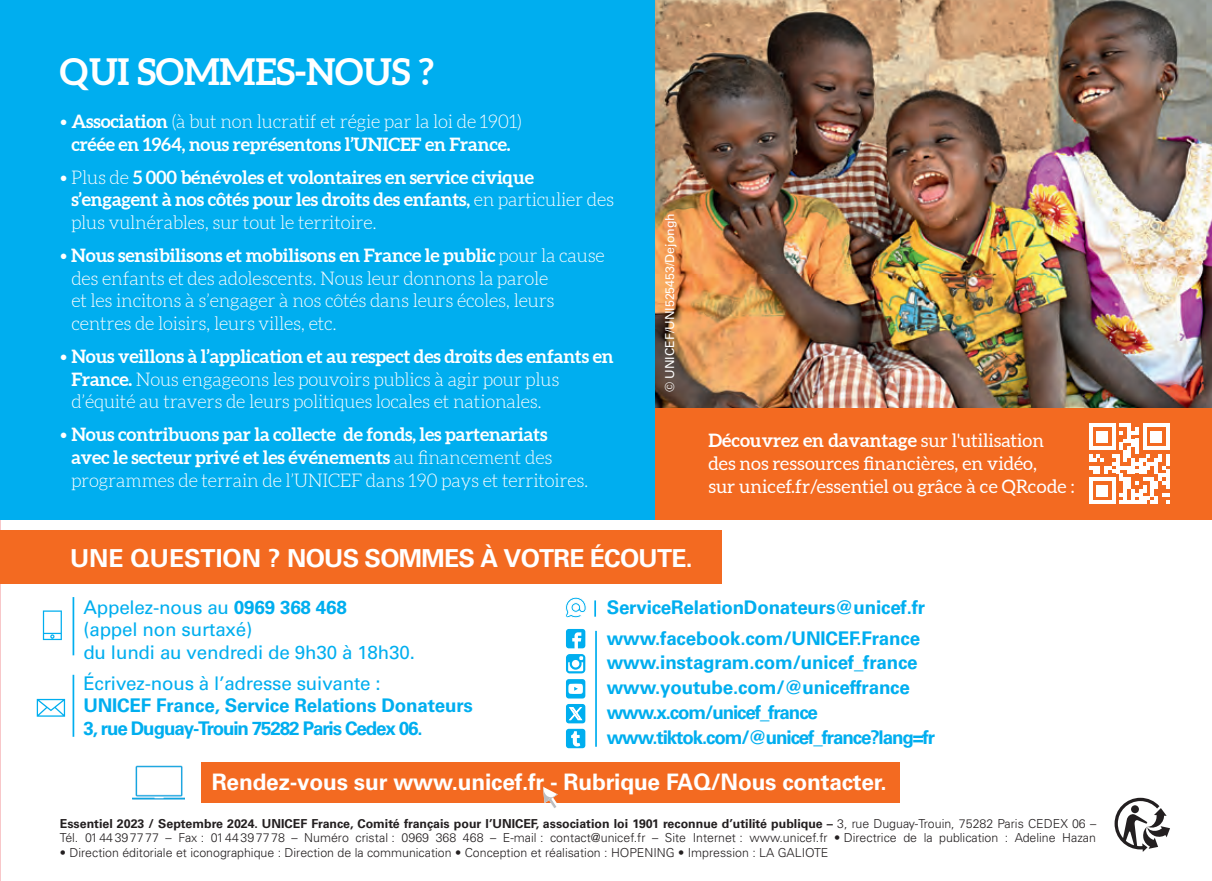
<style>
.page{position:relative;width:1212px;height:881px;background:#fff}
.page>*{position:absolute;margin:0;border:0;box-sizing:border-box;transform-origin:0 0}
.t1{font:700 37.12px "Aleo";letter-spacing:-.01em;color:#fff}
.t2{font:24.75px "Univers LT 65 Bd";letter-spacing:-.03em;color:#fff}
.t3{font:22.72px "Univers LT 65 Bd";letter-spacing:-.01em;color:#fff}
.t4{font:18.9px/24.8px "Univers LT 65 Bd";letter-spacing:-.01em;color:#00aeef}
.t5{font:18.9px/22.5px "Univers LT 55 Rm";letter-spacing:-.01em;color:#00aeef}
.t6{font:700 18.45px/22.7px "Aleo";letter-spacing:-.01em;color:#fff}
.t7{font:300 18.45px/22.7px "Aleo";letter-spacing:-.01em;color:#fff}
.t8{font:18.45px/22.7px "Aleo";color:#fff}
.t9{font:300 12.38px/14.4px "Univers LT Std";color:#231f20}
.t10{font:12.38px "Univers LT Std";color:#fff}
.s1{font-weight:300}
.s2{font-weight:700}
.s3{font-family:"Univers LT 65 Bd"}
</style>
<div class="page">
<div style="left:0;top:0;width:655px;height:519px;background:#00aeef"></div>
<img style="left:655px;top:0;width:557px;height:408px">
<svg style="left:1114px;top:797px;width:56px;height:54px"></svg>
<div style="left:655px;top:408px;width:557px;height:111px;background:#f36a21"></div>
<svg style="left:1089px;top:423px;width:80px;height:81px"></svg>
<svg style="left:37px;top:698px;width:28px;height:18px"></svg>
<svg style="left:43px;top:610px;width:19px;height:29px"></svg>
<svg style="left:565px;top:597px;width:21px;height:21px"></svg>
<div style="left:0;top:529px;width:721px;height:54px;background:#f36a21"></div>
<hr style="left:595px;top:630px;width:2px;height:116px;background:#00aeef">
<hr style="left:73px;top:596px;width:1px;height:59px;background:#00aeef">
<svg style="left:594px;top:600px;width:2px;height:16px"></svg>
<hr style="left:73px;top:674px;width:1px;height:62px;background:#00aeef">
<div style="left:202px;top:761px;width:698px;height:41px;background:#f36a21"></div>
<svg style="left:543px;top:786px;width:15px;height:21px"></svg>
<img style="left:133px;top:765px;width:52px;height:35px">
<svg style="left:566px;top:628px;width:19px;height:45px"></svg>
<svg style="left:566px;top:678px;width:19px;height:20px"></svg>
<svg style="left:568px;top:683px;width:15px;height:10px"></svg>
<div style="left:566px;top:703px;width:19px;height:20px;background:#00aeef;border-radius:3px"></div>
<div style="left:566px;top:728px;width:19px;height:20px;background:#00aeef;border-radius:3px"></div>
<svg style="left:571px;top:731px;width:9px;height:15px"></svg>
<svg style="left:569px;top:707px;width:13px;height:13px"></svg>
<h1 class="t1" style="left:60px;top:48px;width:375px">QUI SOMMES-NOUS ?</h1>
<h3 class="t6" style="left:60px;top:110px;width:463px;text-align:center"><span class="s1">•</span> Association <span class="s1">(à but non lucratif et régie par la loi de 1901) </span>créée en 1964, nous représentons l’UNICEF en France.</h3>
<h3 class="t6" style="left:71px;top:166px;width:544px;text-indent:-11px"><span class="s1">• Plus de</span> 5 000 bénévoles et volontaires en service civique s’engagent à nos côtés pour les droits des enfants, <span class="s1">en particulier des plus vulnérables, sur tout le territoire.</span></h3>
<h3 class="t7" style="left:71px;top:245px;width:535px;text-indent:-11px">• <span class="s2">Nous sensibilisons et mobilisons en France le public</span> pour la cause des enfants et des adolescents. Nous leur donnons la parole<br>et les incitons à s’engager à nos côtés dans leurs écoles, leurs centres de loisirs, leurs villes, etc.</h3>
<h3 class="t7" style="left:71px;top:346px;width:544px;text-indent:-11px">• <span class="s2">Nous veillons à l’application et au respect des droits des enfants en<br>France.</span> Nous engageons les pouvoirs publics à agir pour plus d’équité au travers de leurs politiques locales et nationales.</h3>
<h3 class="t6" style="left:71px;top:424px;width:519px;text-indent:-11px"><span class="s1">•</span> Nous contribuons par la collecte de fonds, les partenariats avec le secteur privé et les événements <span class="s1">au financement des programmes de terrain de l’UNICEF dans 190 pays et territoires.</span></h3>
<p class="t10" style="left:662px;top:392px;width:180px;rotate:-90deg">© UNICEF/UNI525453/Dejongh</p>
<h3 class="t8" style="left:708px;top:430px;width:368px"><span class="s2">Découvrez en davantage</span> sur l'utilisation des nos ressources financières, en vidéo,<br>sur unicef.fr/essentiel ou grâce à ce QRcode :</h3>
<h2 class="t2" style="left:70px;top:544px;width:624px">UNE QUESTION ? NOUS SOMMES À VOTRE ÉCOUTE.</h2>
<h3 class="t4" style="left:607px;top:591px;width:320px;line-height:30.8px">ServiceRelationDonateurs@unicef.fr www.facebook.com/UNICEF.France</h3>
<h3 class="t4" style="left:607px;top:650px;width:330px">www.instagram.com/unicef_france www.youtube.com/@uniceffrance www.x.com/unicef_france www.tiktok.com/@unicef_france?lang=fr</h3>
<h3 class="t3" style="left:212px;top:768px;width:676px">Rendez-vous sur www.unicef.fr - Rubrique FAQ/Nous contacter.</h3>
<h3 class="t5" style="left:83px;top:595px;width:333px">Appelez-nous au <span class="s3">0969 368 468<br></span>(appel non surtaxé)<br>du lundi au vendredi de 9h30 à 18h30.</h3>
<h3 class="t5" style="left:83px;top:671px;width:299px">Écrivez-nous à l’adresse suivante :</h3>
<h3 class="t4" style="left:83px;top:694px;width:391px;line-height:22.5px">UNICEF France, Service Relations Donateurs<br>3, rue Duguay-Trouin 75282 Paris Cedex 06.</h3>
<p class="t9" style="left:60px;top:815px;width:1038px"><span class="s2">Essentiel 2023 / Septembre 2024. UNICEF France, Comité français pour l’UNICEF, association loi 1901 reconnue d’utilité publique –</span> 3, rue Duguay-Trouin, 75282 Paris CEDEX 06 –<br>Tél. 01 44 39 77 77 – Fax : 01 44 39 77 78 – Numéro cristal : 0969 368 468 – E-mail : contact@unicef.fr – Site Internet : www.unicef.fr • Directrice de la publication : Adeline Hazan</p>
<p class="t9" style="left:60px;top:844px;width:770px">• Direction éditoriale et iconographique : Direction de la communication • Conception et réalisation : HOPENING • Impression : LA GALIOTE</p>
</div>
